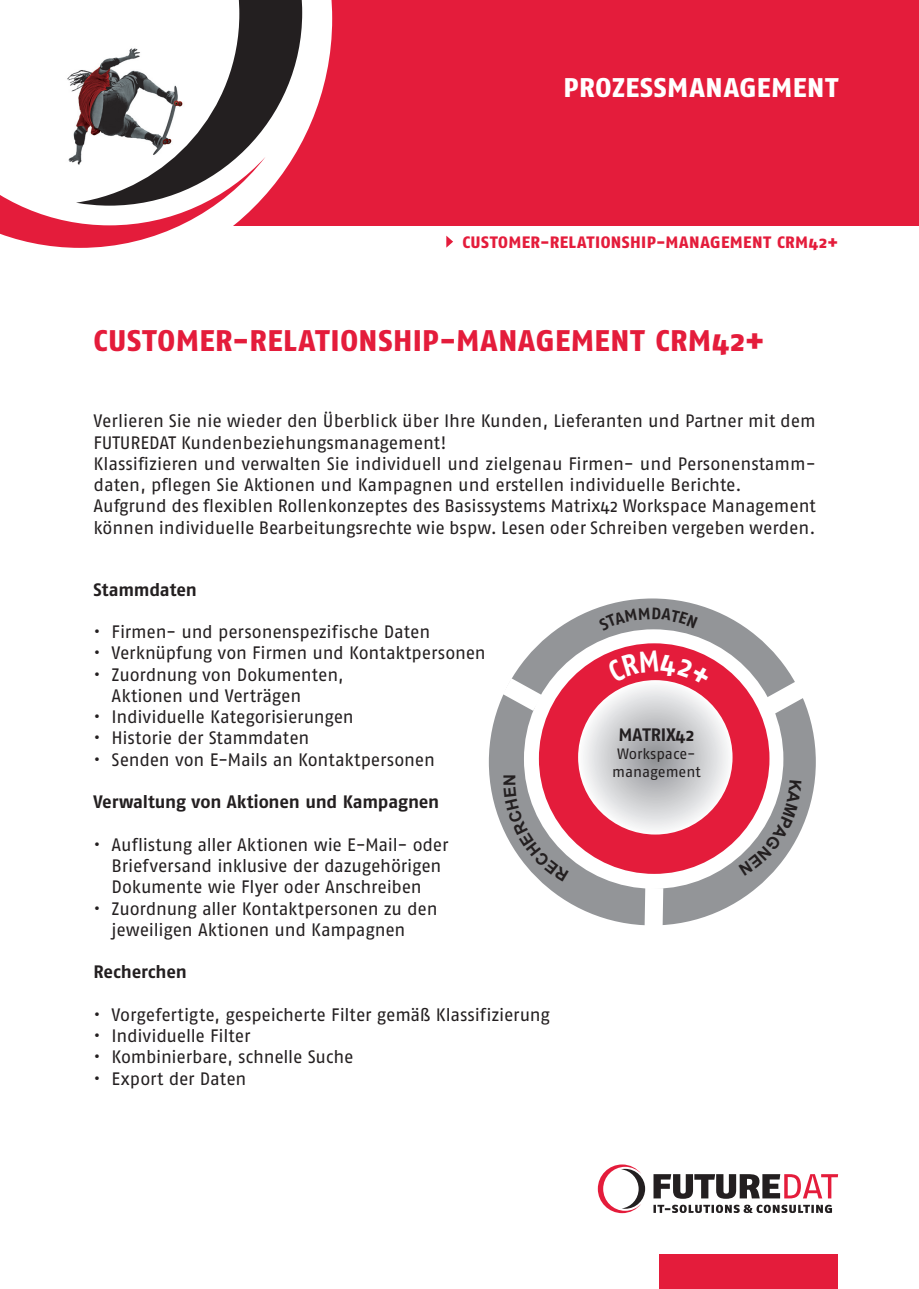
<style>
.page{position:relative;width:919px;height:1289px;background:#fff}
.page>*{position:absolute;margin:0;border:0;box-sizing:border-box;transform-origin:0 0}
.t1{font:800 29.7px "Fago No";letter-spacing:.02em;color:#e41c3b}
.t2{font:800 27px "Fago No";color:#fff}
.t3{font:18px/21.3px "Fago No";letter-spacing:-.005em;color:#231f20}
.t4{font:700 18px "Fago No";letter-spacing:-.01em;color:#231f20}
.t5{font:800 16.5px "Fago No";letter-spacing:.025em;color:#e41c3b}
.t6{font:700 16.5px "Arial";color:#231f20}
.t7{font:15px/18px "Fago No";letter-spacing:-.005em;color:#231f20;text-align:center}
</style>
<div class="page">
<div style="left:0;top:0;width:918px;height:225px;background:#e41c3b"></div>
<svg style="left:265px;top:0;width:67px;height:226px"></svg>
<svg style="left:653px;top:1174px;width:185px;height:24px"></svg>
<svg style="left:653px;top:1204px;width:179px;height:8px"></svg>
<svg style="left:597px;top:1164px;width:48px;height:49px"></svg>
<div style="left:659px;top:1253px;width:179px;height:35px;background:#e41c3b"></div>
<div style="left:489px;top:598px;width:326px;height:327px;background:#939598;border-radius:50%"></div>
<svg style="left:446px;top:236px;width:7px;height:12px"></svg>
<div style="left:524px;top:629px;width:259px;height:259px;background:#fff;border-radius:50%"></div>
<svg style="left:492px;top:661px;width:70px;height:66px"></svg>
<svg style="left:745px;top:662px;width:68px;height:68px"></svg>
<div style="left:539px;top:643px;width:230px;height:230px;background:#e41c3b;border-radius:50%"></div>
<svg style="left:578px;top:680px;width:154px;height:154px;background:#d5d5d7"></svg>
<svg style="left:635px;top:872px;width:37px;height:54px"></svg>
<svg style="left:265px;top:0;width:37px;height:206px"></svg>
<svg style="left:0;top:0;width:265px;height:248px;background:#cfbdc0"></svg>
<svg style="left:606px;top:650px;width:105px;height:35px"></svg>
<svg style="left:503px;top:787px;width:65px;height:94px"></svg>
<svg style="left:598px;top:607px;width:67px;height:23px"></svg>
<svg style="left:738px;top:779px;width:63px;height:96px"></svg>
<h2 class="t2" style="left:563px;top:71px;width:80px">PROZESSMANAGEMENT</h2>
<p class="t5" style="left:462px;top:232px;width:377px">CUSTOMER-RELATIONSHIP-MANAGEMENT CRM42+</p>
<h1 class="t1" style="left:94px;top:323px;width:672px">CUSTOMER-RELATIONSHIP-MANAGEMENT CRM42+</h1>
<p class="t3" style="left:93px;top:410px;width:723px">Verlieren Sie nie wieder den Überblick über Ihre Kunden, Lieferanten und Partner mit dem FUTUREDAT Kundenbeziehungsmanagement!<br>Klassifizieren und verwalten Sie individuell und zielgenau Firmen- und Personenstamm&shy;daten, pflegen Sie Aktionen und Kampagnen und erstellen individuelle Berichte.<br>Aufgrund des flexiblen Rollenkonzeptes des Basissystems Matrix42 Workspace Management können individuelle Bearbeitungsrechte wie bspw. Lesen oder Schreiben vergeben werden.</p>
<p class="t4" style="left:94px;top:578px;width:105px">Stammdaten</p>
<p class="t3" style="left:94px;top:621px;width:338px">• Firmen- und personenspezifische Daten</p>
<p class="t3" style="left:94px;top:642px;width:394px">• Verknüpfung von Firmen und Kontaktpersonen</p>
<p class="t3" style="left:112px;top:663px;width:233px;text-indent:-18px">• Zuordnung von Dokumenten,<br>Aktionen und Verträgen</p>
<p class="t3" style="left:94px;top:706px;width:262px">• Individuelle Kategorisierungen</p>
<p class="t3" style="left:94px;top:727px;width:217px">• Historie der Stammdaten</p>
<p class="t3" style="left:94px;top:748px;width:343px">• Senden von E-Mails an Kontaktpersonen</p>
<p class="t4" style="left:94px;top:791px;width:347px">Verwaltung von Aktionen und Kampagnen</p>
<p class="t3" style="left:112px;top:833px;width:338px;text-indent:-18px">• Auflistung aller Aktionen wie E-Mail- oder<br>Briefversand inklusive der dazugehörigen<br>Dokumente wie Flyer oder Anschreiben</p>
<p class="t3" style="left:112px;top:897px;width:327px;text-indent:-18px">• Zuordnung aller Kontaktpersonen zu den jeweiligen Aktionen und Kampagnen</p>
<p class="t4" style="left:94px;top:961px;width:95px">Recherchen</p>
<p class="t3" style="left:94px;top:1003px;width:458px">• Vorgefertigte, gespeicherte Filter gemäß Klassifizierung</p>
<p class="t3" style="left:94px;top:1025px;width:158px">• Individuelle Filter</p>
<p class="t3" style="left:94px;top:1046px;width:261px">• Kombinierbare, schnelle Suche</p>
<p class="t3" style="left:94px;top:1067px;width:154px">• Export der Daten</p>
<p class="t6" style="left:498px;top:786px;width:13px;rotate:-90deg">N</p>
<p class="t4" style="left:618px;top:724px;width:77px">MATRIX42</p>
<p class="t7" style="left:612px;top:744px;width:90px">Workspace&shy;management</p>
</div>
